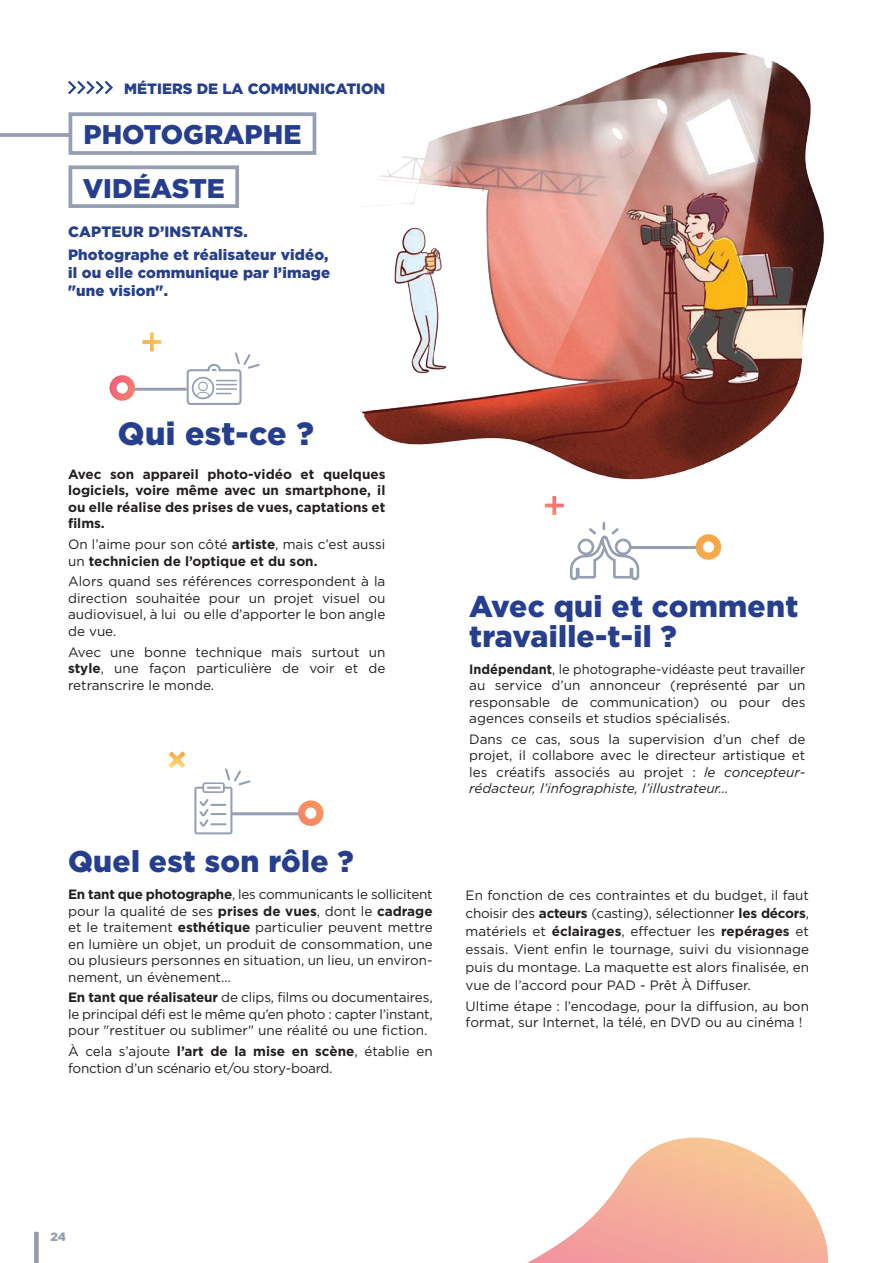
<style>
.page{position:relative;width:893px;height:1263px;background:#fff}
.page>*{position:absolute;margin:0;border:0;box-sizing:border-box;transform-origin:0 0}
.t1{font:900 32.25px "Gotham";letter-spacing:.01em;color:#253f8e}
.t2{font:900 30px/30px "Gotham";letter-spacing:.01em;color:#253f8e}
.t3{font:900 27px "Gotham";color:#253f8e}
.t4{font:900 15px/22.2px "Gotham";letter-spacing:.01em;color:#253f8e}
.t5{font:13.5px/16.5px "Gotham";color:#231f20;text-align:justify}
.t6{font:13.5px/16.5px "Gotham";color:#231f20;text-align:justify;scale:.95 1}
.t7{font:700 13.5px/16.5px "Gotham";color:#231f20;text-align:justify}
.t8{font:13.5px/16.5px "Gotham";letter-spacing:-.02em;color:#231f20}
.t9{font:900 12px "Gotham";color:#959eb2}
.s1{font-weight:700}
.s2{font-style:italic}
</style>
<div class="page">
<div style="left:34px;top:1232px;width:5px;height:31px;background:#959eb2"></div>
<svg style="left:527px;top:1137px;width:301px;height:126px"></svg>
<div style="left:69px;top:165px;width:170px;height:43px;background:#fff;border:4px solid #959eb2"></div>
<div style="left:69px;top:112px;width:247px;height:43px;background:#fff;border:4px solid #959eb2"></div>
<hr style="left:0;top:133px;width:69px;height:4px;background:#959eb2">
<img style="left:361px;top:51px;width:463px;height:429px">
<svg style="left:68px;top:81px;width:45px;height:13px"></svg>
<svg style="left:545px;top:496px;width:19px;height:19px"></svg>
<hr style="left:627px;top:546px;width:86px;height:3px;background:#959eb2">
<svg style="left:696px;top:534px;width:25px;height:26px"></svg>
<div style="left:703px;top:541px;width:11px;height:12px;background:#fff;border-radius:50%"></div>
<svg style="left:569px;top:522px;width:71px;height:59px"></svg>
<svg style="left:168px;top:751px;width:18px;height:17px"></svg>
<hr style="left:232px;top:812px;width:81px;height:3px;background:#959eb2">
<svg style="left:298px;top:800px;width:26px;height:26px"></svg>
<div style="left:305px;top:807px;width:11px;height:12px;background:#fff;border-radius:50%"></div>
<svg style="left:194px;top:768px;width:58px;height:66px"></svg>
<hr style="left:122px;top:388px;width:65px;height:3px;background:#959eb2">
<svg style="left:186px;top:352px;width:74px;height:53px"></svg>
<svg style="left:109px;top:375px;width:26px;height:26px"></svg>
<div style="left:117px;top:382px;width:11px;height:12px;background:#fff;border-radius:50%"></div>
<svg style="left:142px;top:333px;width:19px;height:18px"></svg>
<p class="t4" style="left:124px;top:77px;width:263px">MÉTIERS DE LA COMMUNICATION</p>
<h3 class="t3" style="left:84px;top:115px;width:219px">PHOTOGRAPHE</h3>
<h3 class="t3" style="left:83px;top:170px;width:144px">VIDÉASTE</h3>
<p class="t4" style="left:68px;top:221px;width:262px">CAPTEUR D’INSTANTS.<br>Photographe et réalisateur vidéo,</p>
<p class="t4" style="left:68px;top:263px;width:264px;line-height:18px">il ou elle communique par l’image "une vision".</p>
<h1 class="t1" style="left:118px;top:411px;width:197px">Qui est-ce ?</h1>
<p class="t7" style="left:68px;top:466px;width:319px">Avec son appareil photo-vidéo et quelques logiciels, voire même avec un smartphone, il ou elle réalise des prises de vues, captations et films.</p>
<p class="t5" style="left:68px;top:536px;width:319px">On l’aime pour son côté <span class="s1">artiste</span>, mais c’est aussi un <span class="s1">technicien de l’optique et du son.</span></p>
<p class="t5" style="left:68px;top:573px;width:319px">Alors quand ses références correspondent à la direction souhaitée pour un projet visuel ou audiovisuel, à lui ou elle d’apporter le bon angle de vue.</p>
<p class="t5" style="left:68px;top:643px;width:319px">Avec une bonne technique mais surtout un <span class="s1">style</span>, une façon particulière de voir et de retranscrire le monde.</p>
<h2 class="t2" style="left:68px;top:846px;width:287px">Quel est son rôle ?</h2>
<p class="t5" style="left:68px;top:886px;width:366px"><span class="s1">En tant que photographe</span>, les communicants le sollicitent pour la qualité de ses <span class="s1">prises de vues</span>, dont le <span class="s1">cadrage </span>et le traitement <span class="s1">esthétique</span> particulier peuvent mettre en lumière un objet, un produit de consommation, une ou plusieurs personnes en situation, un lieu, un environ&shy;nement, un évènement…</p>
<p class="t5" style="left:68px;top:989px;width:366px"><span class="s1">En tant que réalisateur</span> de clips, films ou documentaires, le principal défi est le même qu’en photo : capter l’instant, pour "restituer ou sublimer" une réalité ou une fiction.</p>
<p class="t8" style="left:68px;top:1043px;width:366px">À cela s’ajoute <span class="s1">l’art de la mise en scène</span>, établie en fonction d’un scénario et/ou story-board.</p>
<h2 class="t2" style="left:469px;top:591px;width:331px">Avec qui et comment travaille-t-il ?</h2>
<p class="t6" style="left:469px;top:660px;width:355px"><span class="s1">Indépendant</span>, le photographe-vidéaste peut travailler au service d’un annonceur (représenté par un responsable de communication) ou pour des agences conseils et studios spécialisés.</p>
<p class="t5" style="left:469px;top:730px;width:338px">Dans ce cas, sous la supervision d’un chef de projet, il collabore avec le directeur artistique et les créatifs associés au projet : <span class="s2">le concepteur&shy;rédacteur, l’infographiste, l’illustrateur…</span></p>
<p class="t5" style="left:466px;top:886px;width:345px;line-height:18px">En fonction de ces contraintes et du budget, il faut choisir des <span class="s1">acteurs</span> (casting), sélectionner <span class="s1">les décors</span>, matériels et <span class="s1">éclairages</span>, effectuer les <span class="s1">repérages</span> et essais. Vient enfin le tournage, suivi du visionnage puis du montage. La maquette est alors finalisée, en vue de l’accord pour PAD - Prêt À Diffuser.</p>
<p class="t5" style="left:466px;top:997px;width:345px">Ultime étape : l’encodage, pour la diffusion, au bon format, sur Internet, la télé, en DVD ou au cinéma !</p>
<p class="t9" style="left:50px;top:1229px;width:17px">24</p>
</div>
